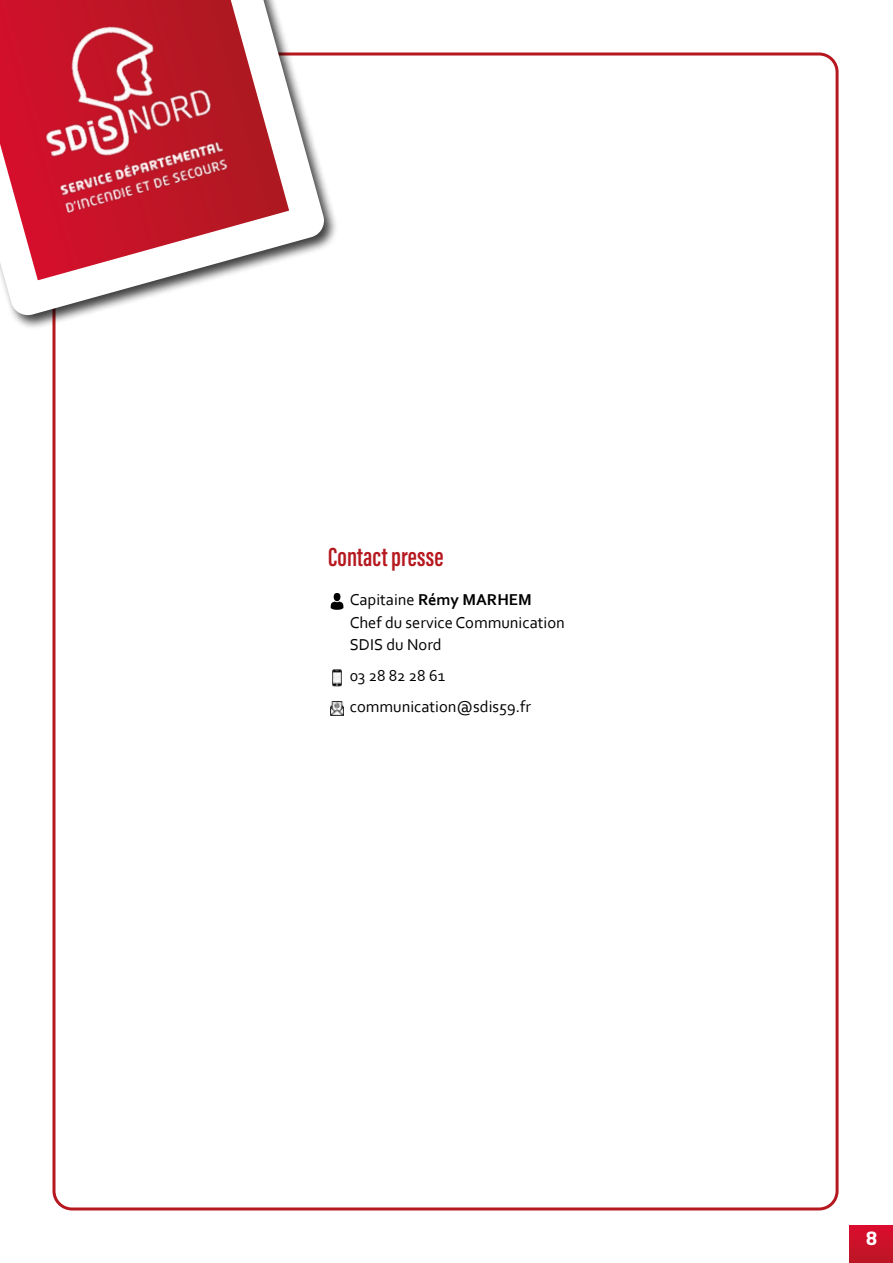
<style>
.page{position:relative;width:893px;height:1263px;background:#fff}
.page>*{position:absolute;margin:0;border:0;box-sizing:border-box;transform-origin:0 0}
.t1{font:27px "Acumin Variable Concept";letter-spacing:-.155em;color:#b6181f}
.t2{font:700 18px "Neo Sans";color:#fff}
.t3{font:16.5px/22.5px "Corbel";color:#000}
.s1{font-weight:700}
</style>
<div class="page">
<div style="left:334px;top:593px;width:6px;height:8px;background:#000;border-radius:50%"></div>
<svg style="left:331px;top:601px;width:13px;height:9px"></svg>
<img style="left:332px;top:669px;width:10px;height:17px">
<img style="left:330px;top:701px;width:14px;height:14px">
<svg style="left:850px;top:1226px;width:43px;height:37px;background:#ca1129"></svg>
<svg style="left:0;top:0;width:347px;height:338px"></svg>
<img style="left:5px;top:0;width:241px;height:230px">
<h1 class="t1" style="left:328px;top:538px;width:121px">Contact presse</h1>
<p class="t3" style="left:350px;top:588px;width:217px">Capitaine <span class="s1">Rémy MARHEM<br></span>Chef du service Communication<br>SDIS du Nord</p>
<p class="t3" style="left:350px;top:660px;width:183px;line-height:31px">03 28 82 28 61 communication@sdis59.fr</p>
<p class="t2" style="left:866px;top:1231px;width:13px">8</p>
</div>
